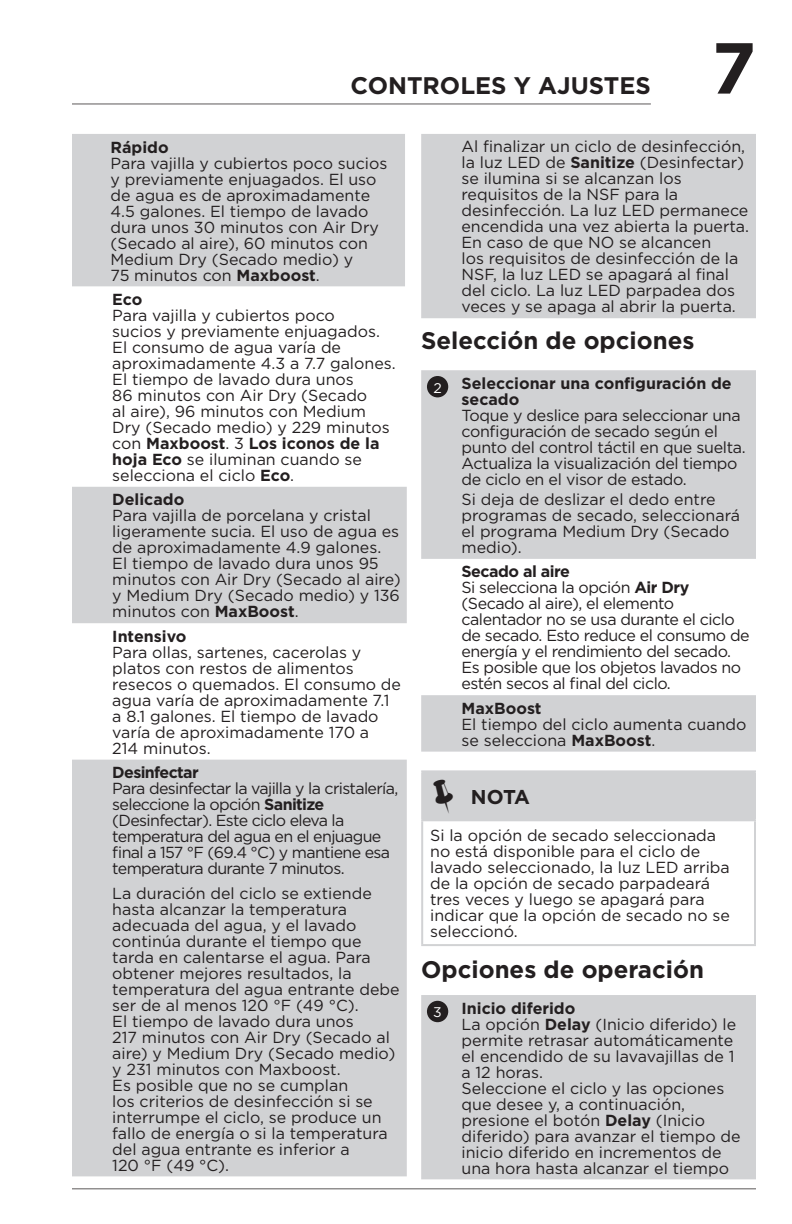
<style>
.page{position:relative;width:792px;height:1224px;background:#fff}
.page>*{position:absolute;margin:0;border:0;box-sizing:border-box;transform-origin:0 0}
.t1{font:700 72px "Gotham";color:#231f20}
.ID_Major_Heading{font:700 24px "Gotham";color:#231f20}
.ID_Heading_Odd__Cont{font:700 24px "Gotham";color:#231f20}
.ID_Warning_Note_Head{font:700 20px "Gotham";color:#231f20}
.ID_Body_Text{font:16px/16px "Gotham";color:#231f20}
.ID_3rd_level_Sub-Hea{font:16px/16px "Gotham";color:#231f20}
.ID_Body_Text-2{font:16px/16px "Gotham";letter-spacing:-.03em;color:#231f20}
.ID_3rd_level_Sub-Hea-2{font:16px/16px "Gotham";letter-spacing:-.04em;color:#231f20}
.ID_Body_Text-3{font:16px/16px "Gotham";letter-spacing:-.02em;color:#231f20}
.ID_Body_Text-4{font:14px "Gotham";color:#fff}
.s1{font-weight:700}
</style>
<div class="page">
<hr style="left:72px;top:103px;width:579px;height:2px;background:#231f20">
<hr style="left:72px;top:1188px;width:684px;height:2px;background:#231f20">
<div style="left:72px;top:134px;width:333px;height:152px;background:#d1d2d4"></div>
<svg style="left:72px;top:487px;width:335px;height:689px;fill:#d1d2d4"></svg>
<div style="left:421px;top:134px;width:335px;height:184px;background:#d1d2d4"></div>
<div style="left:421px;top:370px;width:335px;height:189px;background:#d1d2d4"></div>
<div style="left:421px;top:695px;width:335px;height:57px;background:#d1d2d4"></div>
<div style="left:427px;top:376px;width:21px;height:21px;background:#231f20;border-radius:50%"></div>
<hr style="left:754px;top:821px;width:2px;height:123px;background:#d1d2d4">
<hr style="left:421px;top:770px;width:42px;height:2px;background:#d1d2d4">
<hr style="left:421px;top:772px;width:2px;height:47px;background:#d1d2d4">
<hr style="left:463px;top:770px;width:293px;height:2px;background:#d1d2d4">
<hr style="left:754px;top:772px;width:2px;height:47px;background:#d1d2d4">
<hr style="left:421px;top:819px;width:42px;height:2px;background:#d1d2d4">
<hr style="left:421px;top:821px;width:2px;height:123px;background:#d1d2d4">
<hr style="left:463px;top:819px;width:293px;height:2px;background:#d1d2d4">
<hr style="left:421px;top:944px;width:42px;height:2px;background:#d1d2d4">
<hr style="left:463px;top:944px;width:293px;height:2px;background:#d1d2d4">
<div style="left:421px;top:995px;width:335px;height:184px;background:#d1d2d4"></div>
<div style="left:427px;top:1001px;width:21px;height:21px;background:#231f20;border-radius:50%"></div>
<div style="left:423px;top:772px;width:331px;height:47px;background:#d1d2d4"></div>
<p class="ID_Heading_Odd__Cont" style="left:350px;top:70px;width:302px">CONTROLES Y AJUSTES</p>
<h1 class="t1" style="left:711px;top:20px;width:46px">7</h1>
<p class="ID_3rd_level_Sub-Hea" style="left:111px;top:139px;width:278px"><span class="s1">Rápido<br></span>Para vajilla y cubiertos poco sucios y previamente enjuagados. El uso de agua es de aproximadamente<br>4.5 galones. El tiempo de lavado dura unos 30 minutos con Air Dry (Secado al aire), 60 minutos con<br>Medium Dry (Secado medio) y<br>75 minutos con <span class="s1">Maxboost</span>.</p>
<p class="ID_Body_Text" style="left:112px;top:291px;width:285px"><span class="s1">Eco<br></span>Para vajilla y cubiertos poco<br>sucios y previamente enjuagados.<br>El consumo de agua varía de aproximadamente 4.3 a 7.7 galones.<br>El tiempo de lavado dura unos<br>86 minutos con Air Dry (Secado<br>al aire), 96 minutos con Medium<br>Dry (Secado medio) y 229 minutos con <span class="s1">Maxboost</span>. 3 <span class="s1">Los iconos de la hoja Eco</span> se iluminan cuando se selecciona el ciclo <span class="s1">Eco</span>.</p>
<p class="ID_3rd_level_Sub-Hea" style="left:112px;top:491px;width:290px"><span class="s1">Delicado<br></span>Para vajilla de porcelana y cristal ligeramente sucia. El uso de agua es de aproximadamente 4.9 galones.<br>El tiempo de lavado dura unos 95 minutos con Air Dry (Secado al aire) y Medium Dry (Secado medio) y 136 minutos con <span class="s1">MaxBoost</span>.</p>
<p class="ID_3rd_level_Sub-Hea" style="left:112px;top:628px;width:290px"><span class="s1">Intensivo<br></span>Para ollas, sartenes, cacerolas y platos con restos de alimentos resecos o quemados. El consumo de agua varía de aproximadamente 7.1 a 8.1 galones. El tiempo de lavado varía de aproximadamente 170 a<br>214 minutos.</p>
<p class="ID_3rd_level_Sub-Hea-2" style="left:112px;top:764px;width:288px"><span class="s1">Desinfectar<br></span>Para desinfectar la vajilla y la cristalería, seleccione la opción <span class="s1">Sanitize </span>(Desinfectar). Este ciclo eleva la temperatura del agua en el enjuague final a 157 °F (69.4 °C) y mantiene esa temperatura durante 7 minutos.</p>
<p class="ID_Body_Text" style="left:112px;top:885px;width:289px">La duración del ciclo se extiende hasta alcanzar la temperatura adecuada del agua, y el lavado continúa durante el tiempo que tarda en calentarse el agua. Para obtener mejores resultados, la temperatura del agua entrante debe ser de al menos 120 °F (49 °C).<br>El tiempo de lavado dura unos<br>217 minutos con Air Dry (Secado al aire) y Medium Dry (Secado medio) y 231 minutos con Maxboost.<br>Es posible que no se cumplan<br>los criterios de desinfección si se interrumpe el ciclo, se produce un fallo de energía o si la temperatura del agua entrante es inferior a<br>120 °F (49 °C).</p>
<p class="ID_Body_Text" style="left:462px;top:138px;width:289px">Al finalizar un ciclo de desinfección, la luz LED de <span class="s1">Sanitize</span> (Desinfectar) se ilumina si se alcanzan los requisitos de la NSF para la desinfección. La luz LED permanece encendida una vez abierta la puerta.<br>En caso de que NO se alcancen<br>los requisitos de desinfección de la NSF, la luz LED se apagará al final del ciclo. La luz LED parpadea dos veces y se apaga al abrir la puerta.</p>
<p class="ID_Major_Heading" style="left:421px;top:325px;width:275px">Selección de opciones</p>
<p class="ID_Body_Text-4" style="left:433px;top:379px;width:10px">2</p>
<p class="ID_Body_Text-3" style="left:462px;top:375px;width:286px"><span class="s1">Seleccionar una configuración de secado<br></span>Toque y deslice para seleccionar una configuración de secado según el punto del control táctil en que suelta.<br>Actualiza la visualización del tiempo de ciclo en el visor de estado.</p>
<p class="ID_Body_Text" style="left:462px;top:491px;width:280px">Si deja de deslizar el dedo entre programas de secado, seleccionará el programa Medium Dry (Secado medio).</p>
<p class="ID_Body_Text-2" style="left:462px;top:563px;width:290px"><span class="s1">Secado al aire<br></span>Si selecciona la opción <span class="s1">Air Dry </span>(Secado al aire), el elemento calentador no se usa durante el ciclo de secado. Esto reduce el consumo de energía y el rendimiento del secado.<br>Es posible que los objetos lavados no estén secos al final del ciclo.</p>
<p class="ID_3rd_level_Sub-Hea" style="left:462px;top:700px;width:287px"><span class="s1">MaxBoost<br></span>El tiempo del ciclo aumenta cuando se selecciona <span class="s1">MaxBoost</span>.</p>
<p class="ID_Warning_Note_Head" style="left:471px;top:784px;width:61px">NOTA</p>
<p class="ID_Body_Text" style="left:430px;top:827px;width:301px">Si la opción de secado seleccionada no está disponible para el ciclo de lavado seleccionado, la luz LED arriba de la opción de secado parpadeará tres veces y luego se apagará para indicar que la opción de secado no se seleccionó.</p>
<p class="ID_Major_Heading" style="left:421px;top:954px;width:284px">Opciones de operación</p>
<p class="ID_Body_Text-4" style="left:433px;top:1003px;width:10px">3</p>
<p class="ID_3rd_level_Sub-Hea" style="left:462px;top:1000px;width:281px"><span class="s1">Inicio diferido<br></span>La opción <span class="s1">Delay</span> (Inicio diferido) le permite retrasar automáticamente el encendido de su lavavajillas de 1 a 12 horas.<br>Seleccione el ciclo y las opciones que desee y, a continuación, presione el botón <span class="s1">Delay</span> (Inicio diferido) para avanzar el tiempo de inicio diferido en incrementos de una hora hasta alcanzar el tiempo</p>
</div>
